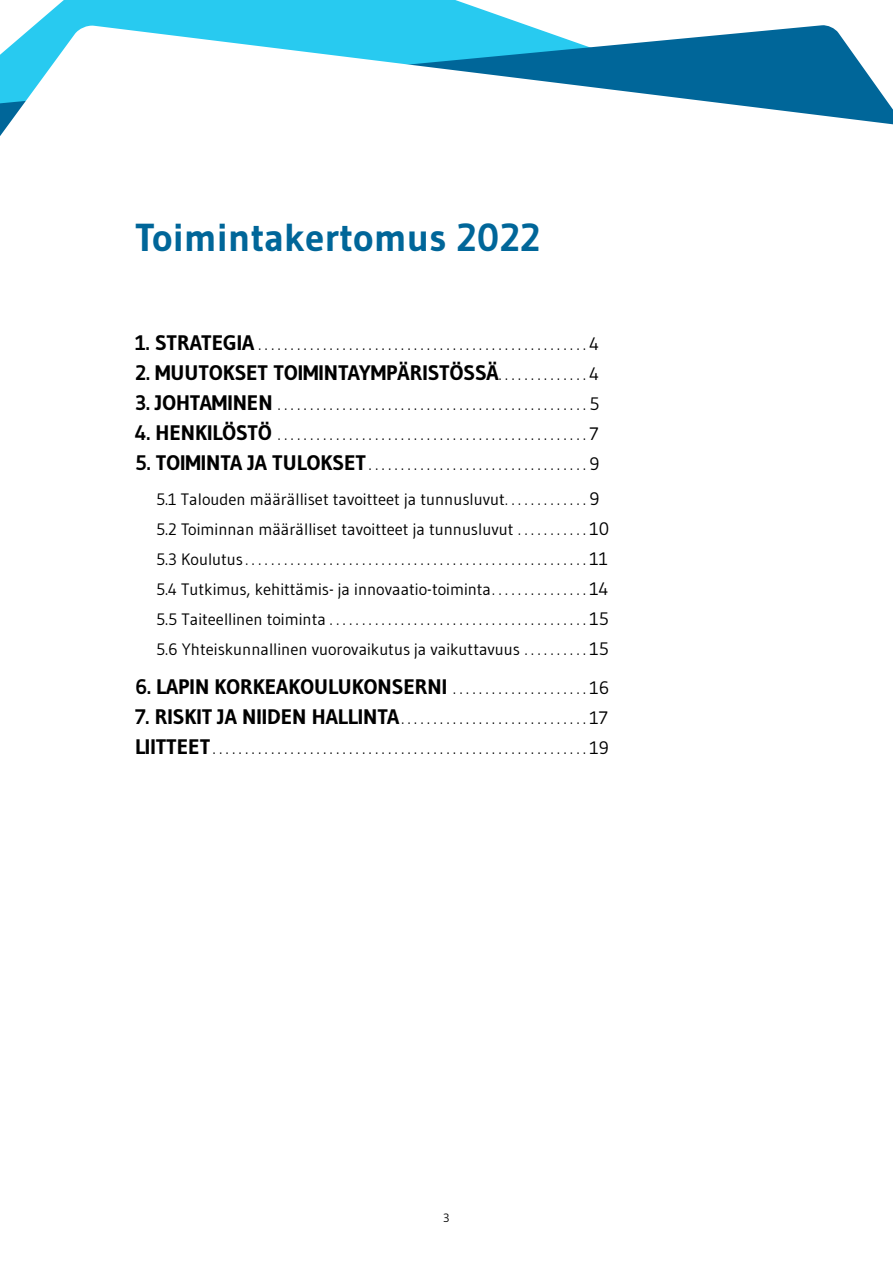
<style>
.page{position:relative;width:893px;height:1263px;background:#fff}
.page>*{position:absolute;margin:0;border:0;box-sizing:border-box;transform-origin:0 0}
.t1{font:700 39px "Gudea";color:#069}
.t2{font:700 21px "Gudea";color:#000}
.t3{font:16.5px "Gudea";color:#000}
.t4{font:15px "Gudea";color:#000}
.t5{font:12px "Gudea";color:#000}
.s1{font-weight:700;font-size:21px}
.s2{font-size:18px}
.s3{font-weight:400;font-size:15px}
.s4{font-weight:400;font-size:18px}
.s5{font-size:15px}
.s6{font-size:16.5px}
</style>
<div class="page">
<svg style="left:0;top:25px;width:893px;height:111px"></svg>
<p class="t1" style="left:135px;top:213px;width:407px">Toimintakertomus 2022</p>
<p class="t4" style="left:135px;top:336px;width:466px"><span class="s1">1. STRATEGIA</span> . . . . . . . . . . . . . . . . . . . . . . . . . . . . . . . . . . . . . . . . . . . . . . . . . . . <span class="s2">4</span></p>
<p class="t2" style="left:135px;top:360px;width:466px">2. MUUTOKSET TOIMINTAYMPÄRISTÖSSÄ<span class="s3">. . . . . . . . . . . . . .</span> <span class="s4">4</span></p>
<p class="t4" style="left:135px;top:396px;width:466px"><span class="s1">3. JOHTAMINEN</span> . . . . . . . . . . . . . . . . . . . . . . . . . . . . . . . . . . . . . . . . . . . . . . . . <span class="s2">5</span></p>
<p class="t4" style="left:135px;top:426px;width:465px"><span class="s1">4. HENKILÖSTÖ</span> . . . . . . . . . . . . . . . . . . . . . . . . . . . . . . . . . . . . . . . . . . . . . . . . <span class="s2">7</span></p>
<p class="t4" style="left:135px;top:456px;width:466px"><span class="s1">5. TOIMINTA JA TULOKSET</span> . . . . . . . . . . . . . . . . . . . . . . . . . . . . . . . . . . <span class="s2">9</span></p>
<p class="t3" style="left:156px;top:489px;width:445px">5.1 Talouden määrälliset tavoitteet ja tunnusluvut <span class="s5">. . . . . . . . . . . . .</span> <span class="s2">9</span></p>
<p class="t3" style="left:156px;top:519px;width:455px">5.2 Toiminnan määrälliset tavoitteet ja tunnusluvut <span class="s5">. . . . . . . . . . .</span> <span class="s2">10</span></p>
<p class="t4" style="left:156px;top:550px;width:454px"><span class="s6">5.3 Koulutus</span> . . . . . . . . . . . . . . . . . . . . . . . . . . . . . . . . . . . . . . . . . . . . . . . . . . . . . <span class="s2">11</span></p>
<p class="t3" style="left:156px;top:579px;width:454px">5.4 Tutkimus, kehittämis- ja innovaatio-toiminta <span class="s5">. . . . . . . . . . . . . . .</span> <span class="s2">14</span></p>
<p class="t4" style="left:156px;top:610px;width:454px"><span class="s6">5.5 Taiteellinen toiminta</span> . . . . . . . . . . . . . . . . . . . . . . . . . . . . . . . . . . . . . . . . <span class="s2">15</span></p>
<p class="t3" style="left:156px;top:639px;width:454px">5.6 Yhteiskunnallinen vuorovaikutus ja vaikuttavuus <span class="s5">. . . . . . . . . .</span> <span class="s2">15</span></p>
<p class="t2" style="left:135px;top:673px;width:476px">6. LAPIN KORKEAKOULUKONSERNI <span class="s3">. . . . . . . . . . . . . . . . . . . . .</span> <span class="s4">16</span></p>
<p class="t4" style="left:135px;top:709px;width:474px"><span class="s1">7. RISKIT JA NIIDEN HALLINTA</span> . . . . . . . . . . . . . . . . . . . . . . . . . . . . . <span class="s2">17</span></p>
<p class="t4" style="left:135px;top:739px;width:475px"><span class="s1">LIITTEET</span> . . . . . . . . . . . . . . . . . . . . . . . . . . . . . . . . . . . . . . . . . . . . . . . . . . . . . . . . . . <span class="s2">19</span></p>
<p class="t5" style="left:443px;top:1210px;width:8px">3</p>
</div>
